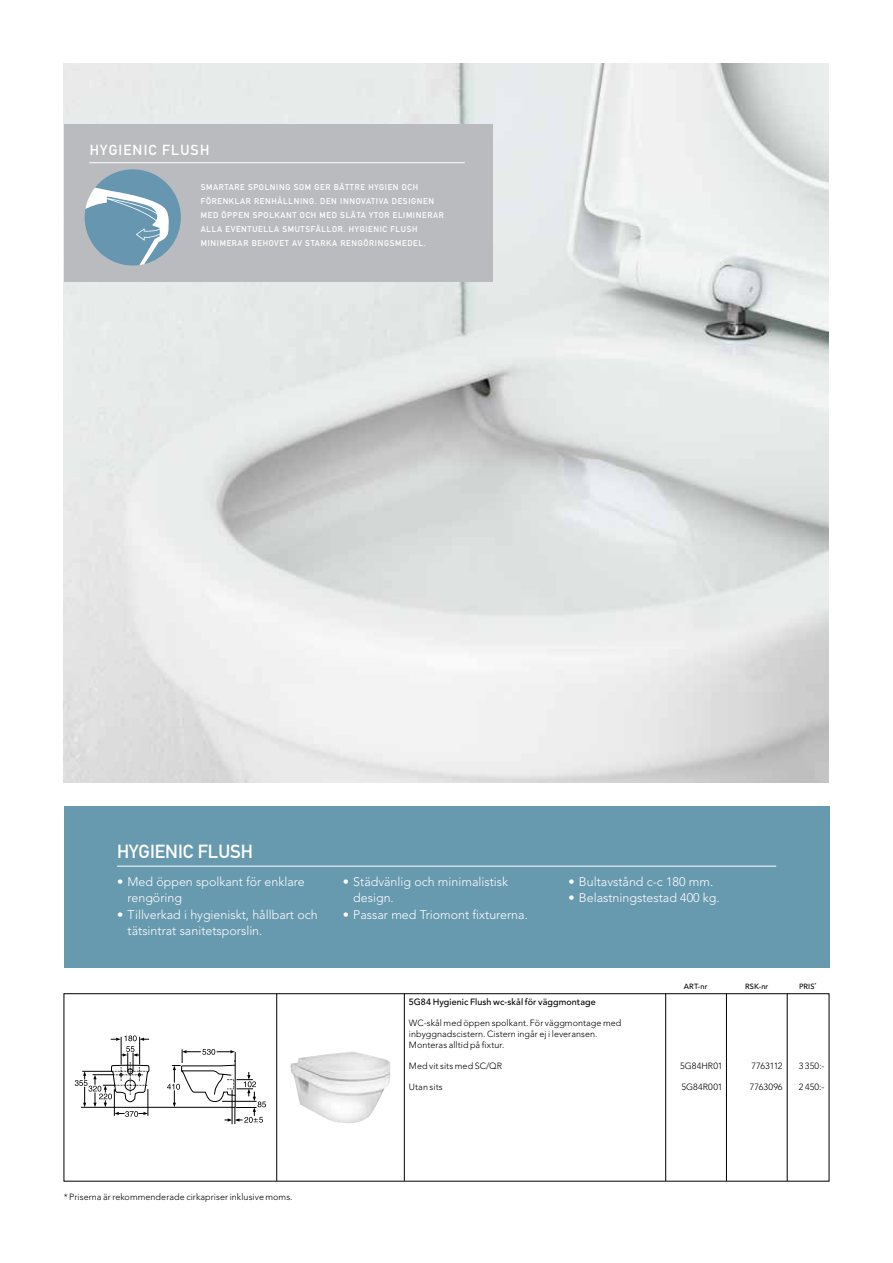
<style>
.page{position:relative;width:893px;height:1263px;background:#fff}
.page>*{position:absolute;margin:0;border:0;box-sizing:border-box;transform-origin:0 0}
.t1{font:18.75px "DIN Mittelschrift";color:#fff}
.t2{font:14.4px "DIN Mittelschrift";letter-spacing:.08em;color:#fff}
.t3{font:300 12.45px/16.5px "Avenir";color:#fff}
.t4{font:300 9px/10.6px "Avenir";letter-spacing:.01em;color:#000}
.t5{font:500 9px "Avenir";letter-spacing:.01em;color:#000}
.t6{font:300 9px "Avenir";letter-spacing:-.035em;color:#000}
.t7{font:8.25px/14.1px "DIN Mittelschrift";letter-spacing:.08em;color:#fff}
.t8{font:500 7.5px "Avenir";letter-spacing:.01em;color:#000}
</style>
<div class="page">
<div style="left:64px;top:806px;width:765px;height:162px;background:#6799af"></div>
<svg style="left:75px;top:1035px;width:191px;height:89px"></svg>
<img style="left:290px;top:1052px;width:100px;height:71px">
<div style="left:64px;top:993px;width:765px;height:188px;border:1px solid #000"></div>
<hr style="left:726px;top:993px;width:1px;height:188px;background:#000">
<hr style="left:665px;top:993px;width:1px;height:188px;background:#000">
<hr style="left:787px;top:993px;width:1px;height:188px;background:#000">
<hr style="left:404px;top:994px;width:1px;height:187px;background:#000">
<hr style="left:276px;top:993px;width:1px;height:188px;background:#000">
<hr style="left:117px;top:866px;width:659px;height:1px;background:#fff">
<img style="left:64px;top:64px;width:765px;height:718px">
<div style="left:64px;top:125px;width:429px;height:157px;background:#babbbe"></div>
<hr style="left:89px;top:162px;width:376px;height:1px;background:#fff">
<svg style="left:85px;top:169px;width:96px;height:96px"></svg>
<h2 class="t2" style="left:90px;top:142px;width:121px">HYGIENIC FLUSH</h2>
<p class="t7" style="left:201px;top:180px;width:244px">SMARTARE SPOLNING SOM GER BÄTTRE HYGIEN OCH FÖRENKLAR RENHÅLLNING. DEN INNOVATIVA DESIGNEN MED ÖPPEN SPOLKANT OCH MED SLÄTA YTOR ELIMINERAR ALLA EVENTUELLA SMUTSFÄLLOR. HYGIENIC FLUSH MINIMERAR BEHOVET AV STARKA RENGÖRINGSMEDEL.</p>
<h1 class="t1" style="left:117px;top:841px;width:138px">HYGIENIC FLUSH</h1>
<h3 class="t3" style="left:128px;top:873px;width:179px;text-indent:-10px">• Med öppen spolkant för enklare rengöring</h3>
<h3 class="t3" style="left:128px;top:906px;width:192px;text-indent:-10px">• Tillverkad i hygieniskt, hållbart och tätsintrat sanitetsporslin.</h3>
<h3 class="t3" style="left:353px;top:873px;width:156px;text-indent:-10px">• Städvänlig och minimalistisk design.</h3>
<h3 class="t3" style="left:343px;top:906px;width:187px">• Passar med Triomont fixturerna.</h3>
<h3 class="t3" style="left:568px;top:873px;width:146px">• Bultavstånd c-c 180 mm.</h3>
<h3 class="t3" style="left:568px;top:889px;width:153px">• Belastningstestad 400 kg.</h3>
<p class="t8" style="left:684px;top:982px;width:25px">ART-nr</p>
<p class="t8" style="left:745px;top:982px;width:25px">RSK-nr</p>
<p class="t8" style="left:799px;top:982px;width:19px">PRIS<sup>*</sup></p>
<p class="t4" style="left:64px;top:1191px;width:230px">* Priserna är rekommenderade cirkapriser inklusive moms.</p>
<p class="t5" style="left:409px;top:997px;width:188px">5G84 Hygienic Flush wc-skål för väggmontage</p>
<p class="t4" style="left:409px;top:1018px;width:214px">WC-skål med öppen spolkant. För väggmontage med inbyggnadscistern. Cistern ingår ej i leveransen.<br>Monteras alltid på fixtur.</p>
<p class="t4" style="left:409px;top:1060px;width:95px">Med vit sits med SC/QR</p>
<p class="t4" style="left:680px;top:1060px;width:44px">5G84HR01</p>
<p class="t6" style="left:752px;top:1060px;width:33px">7763112</p>
<p class="t4" style="left:799px;top:1060px;width:27px">3 350:-</p>
<p class="t4" style="left:409px;top:1082px;width:35px">Utan sits</p>
<p class="t4" style="left:681px;top:1082px;width:43px">5G84R001</p>
<p class="t4" style="left:750px;top:1082px;width:34px">7763096</p>
<p class="t4" style="left:799px;top:1082px;width:27px">2 450:-</p>
</div>
